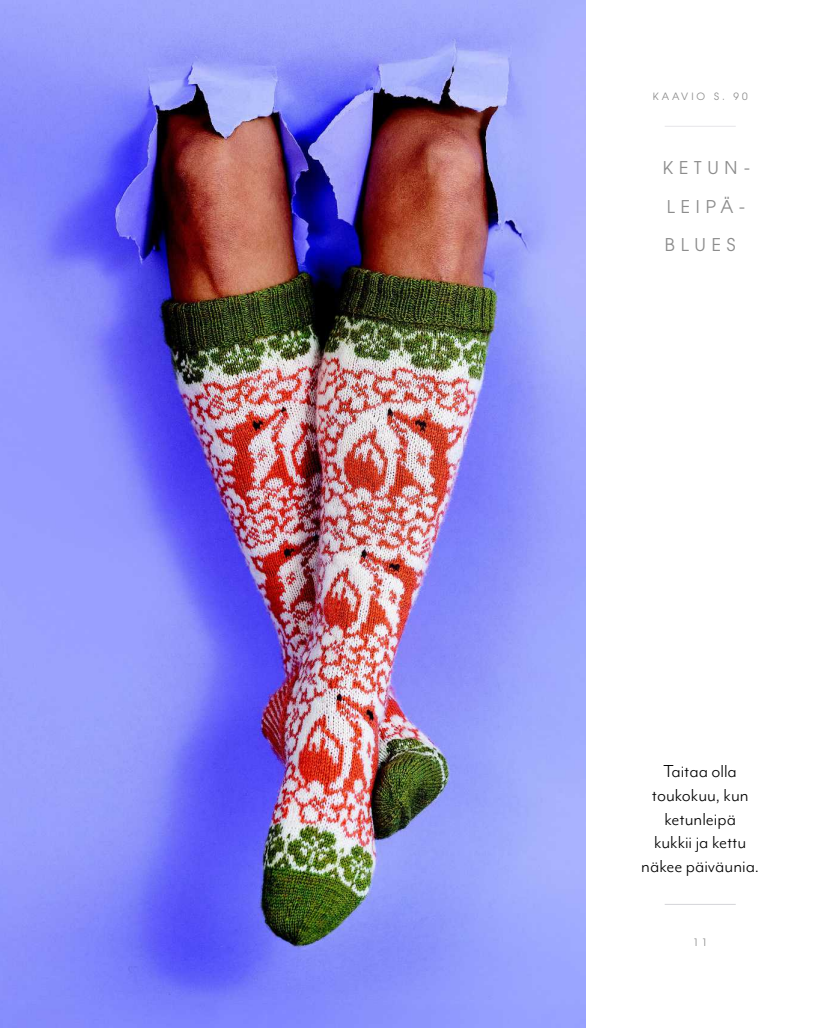
<style>
.page{position:relative;width:815px;height:1028px;background:#fff}
.page>*{position:absolute;margin:0;border:0;box-sizing:border-box;transform-origin:0 0}
.t1{font:20px/23.8px "Mr Eaves Mod OT";color:#000;text-align:center}
.t2{font:17.5px "ITC Avant Garde Pro";letter-spacing:.33em;color:#8c8c8c}
.t3{font:10.12px "ITC Avant Garde Pro";color:#8c8c8c}
.t4{font:10px "ITC Avant Garde Pro";letter-spacing:.3em;color:#8c8c8c}
</style>
<div class="page">
<img style="left:0;top:0;width:585px;height:1028px">
<hr style="left:665px;top:904px;width:71px;height:1px;background:#d4d4d8">
<hr style="left:665px;top:126px;width:71px;height:1px;background:#e6e5e9">
<p class="t4" style="left:653px;top:90px;width:96px">KAAVIO S. 90</p>
<p class="t2" style="left:663px;top:156px;width:89px">KETUN-</p>
<p class="t2" style="left:667px;top:195px;width:80px">LEIPÄ-</p>
<p class="t2" style="left:665px;top:234px;width:72px">BLUES</p>
<p class="t1" style="left:641px;top:759px;width:119px">Taitaa olla toukokuu, kun ketunleipä<br>kukkii ja kettu näkee päiväunia.</p>
<p class="t3" style="left:693px;top:935px;width:16px">1 1</p>
</div>
